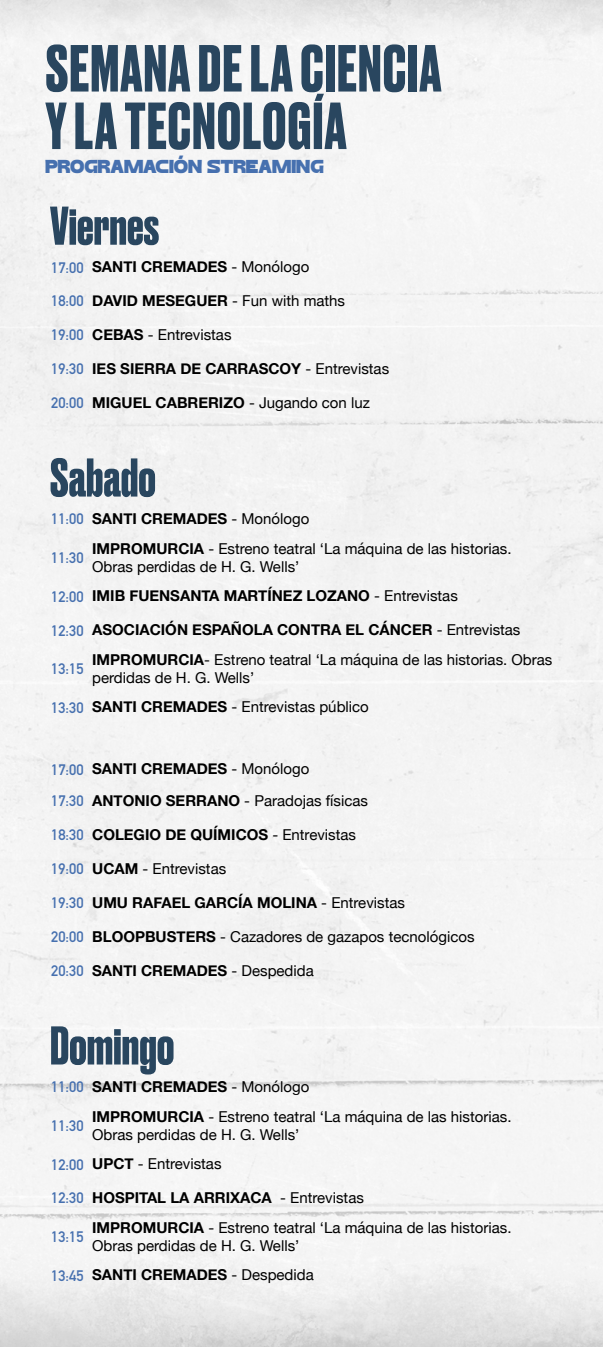
<style>
.page{position:relative;width:603px;height:1347px;background:#fff}
.page>*{position:absolute;margin:0;border:0;box-sizing:border-box;transform-origin:0 0}
.t1{font:700 62.5px/57.5px "Druk";letter-spacing:.02em;color:#29465f}
.t2{font:700 51.25px "Druk";color:#29465f}
.t3{font:18.75px "GIN Experimental";letter-spacing:-.015em;color:#4670af}
.t4{font:700 15px/31.9px "Helvetica Neue";color:#000}
.t5{font:15px/18px "Helvetica Neue";color:#000}
.t6{font:700 15px "DIN Alternate";color:#4670af}
.s1{font-family:"DIN Alternate";color:#4670af}
.s2{font-weight:400}
.s3{font-family:"DIN Alternate";font-weight:700;color:#4670af}
.s4{font-weight:700}
</style>
<div class="page">
<h1 class="t1" style="left:46px;top:37px;width:397px">SEMANA DE LA CIENCIA<br>Y LA TECNOLOGÍA</h1>
<p class="t3" style="left:45px;top:155px;width:280px">PROGRAMACIÓN STREAMING</p>
<h2 class="t2" style="left:50px;top:191px;width:110px">Viernes</h2>
<p class="t4" style="left:51px;top:251px;width:259px"><span class="s1">17:00</span> SANTI CREMADES <span class="s2">- Monólogo</span></p>
<p class="t4" style="left:51px;top:285px;width:295px"><span class="s1">18:00</span> DAVID MESEGUER <span class="s2">- Fun with maths</span></p>
<p class="t5" style="left:51px;top:327px;width:182px"><span class="s3">19:00</span> <span class="s4">CEBAS</span> - Entrevistas</p>
<p class="t4" style="left:51px;top:353px;width:339px"><span class="s1">19:30</span> IES SIERRA DE CARRASCOY <span class="s2">- Entrevistas</span></p>
<p class="t4" style="left:51px;top:387px;width:320px"><span class="s1">20:00</span> MIGUEL CABRERIZO <span class="s2">- Jugando con luz</span></p>
<h2 class="t2" style="left:50px;top:442px;width:107px">Sabado</h2>
<p class="t4" style="left:51px;top:503px;width:259px"><span class="s1">11:00</span> SANTI CREMADES <span class="s2">- Monólogo</span></p>
<p class="t6" style="left:51px;top:546px;width:34px">11:30</p>
<p class="t5" style="left:92px;top:540px;width:420px"><span class="s4">IMPROMURCIA</span> - Estreno teatral ‘La máquina de las historias.<br>Obras perdidas de H. G. Wells’</p>
<p class="t4" style="left:51px;top:580px;width:408px"><span class="s1">12:00</span> IMIB FUENSANTA MARTÍNEZ LOZANO <span class="s2">- Entrevistas</span></p>
<p class="t4" style="left:51px;top:614px;width:470px"><span class="s1">12:30</span> ASOCIACIÓN ESPAÑOLA CONTRA EL CÁNCER <span class="s2">- Entrevistas</span></p>
<p class="t6" style="left:51px;top:657px;width:34px">13:15</p>
<p class="t5" style="left:92px;top:651px;width:461px"><span class="s4">IMPROMURCIA</span>- Estreno teatral ‘La máquina de las historias. Obras perdidas de H. G. Wells’</p>
<p class="t5" style="left:51px;top:699px;width:319px"><span class="s3">13:30</span> <span class="s4">SANTI CREMADES</span> - Entrevistas público</p>
<p class="t4" style="left:51px;top:753px;width:318px"><span class="s1">17:00</span> SANTI CREMADES <span class="s2">- Monólogo<br></span><span class="s1">17:30</span> ANTONIO SERRANO <span class="s2">- Paradojas físicas</span></p>
<p class="t4" style="left:51px;top:819px;width:306px"><span class="s1">18:30</span> COLEGIO DE QUÍMICOS <span class="s2">- Entrevistas</span></p>
<p class="t5" style="left:51px;top:860px;width:176px"><span class="s3">19:00</span> <span class="s4">UCAM</span> - Entrevistas</p>
<p class="t4" style="left:51px;top:887px;width:355px"><span class="s1">19:30</span> UMU RAFAEL GARCÍA MOLINA <span class="s2">- Entrevistas</span></p>
<p class="t5" style="left:51px;top:928px;width:424px"><span class="s3">20:00</span> <span class="s4">BLOOPBUSTERS</span> - Cazadores de gazapos tecnológicos</p>
<p class="t4" style="left:51px;top:955px;width:264px"><span class="s1">20:30</span> SANTI CREMADES <span class="s2">- Despedida</span></p>
<h2 class="t2" style="left:50px;top:1010px;width:126px">Domingo</h2>
<p class="t4" style="left:51px;top:1071px;width:259px"><span class="s1">11:00</span> SANTI CREMADES <span class="s2">- Monólogo</span></p>
<p class="t6" style="left:51px;top:1114px;width:34px">11:30</p>
<p class="t5" style="left:92px;top:1108px;width:420px"><span class="s4">IMPROMURCIA</span> - Estreno teatral ‘La máquina de las historias.<br>Obras perdidas de H. G. Wells’</p>
<p class="t5" style="left:51px;top:1155px;width:172px"><span class="s3">12:00</span> <span class="s4">UPCT</span> - Entrevistas</p>
<p class="t4" style="left:51px;top:1182px;width:314px"><span class="s1">12:30</span> HOSPITAL LA ARRIXACA <span class="s2">- Entrevistas</span></p>
<p class="t6" style="left:51px;top:1225px;width:34px">13:15</p>
<p class="t5" style="left:92px;top:1219px;width:420px"><span class="s4">IMPROMURCIA</span> - Estreno teatral ‘La máquina de las historias.<br>Obras perdidas de H. G. Wells’</p>
<p class="t4" style="left:51px;top:1259px;width:264px"><span class="s1">13:45</span> SANTI CREMADES <span class="s2">- Despedida</span></p>
</div>
